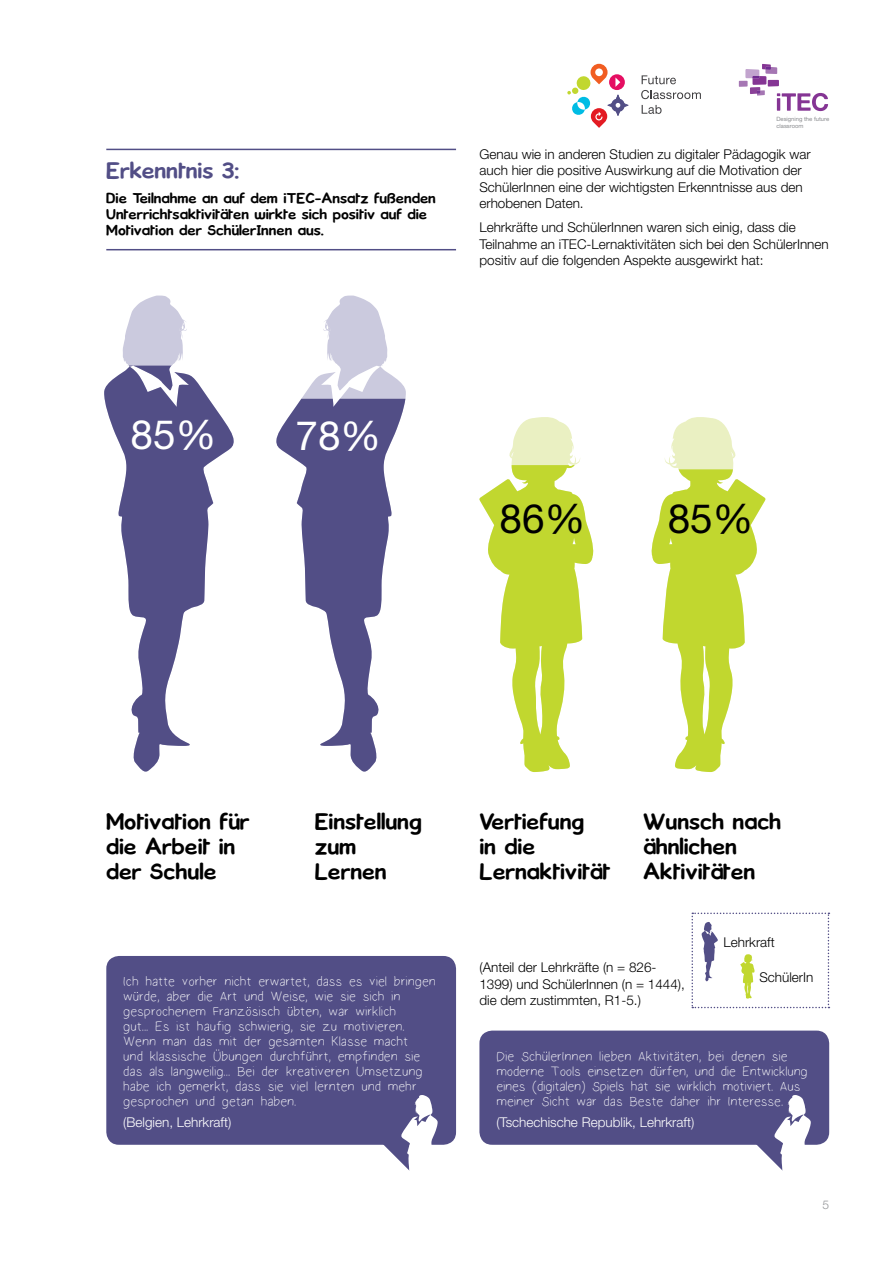
<style>
.page{position:relative;width:893px;height:1263px;background:#fff}
.page>*{position:absolute;margin:0;border:0;box-sizing:border-box;transform-origin:0 0}
.t1{font:40.5px "Helvetica Neue";color:#fff}
.t2{font:40.5px "Helvetica Neue";color:#000}
.t3{font:21px/25.2px "Kronika";color:#000}
.t4{font:21px "Kronika";color:#524e86}
.t5{font:15px/15px "Handwriting";color:#fff}
.t6{font:300 13.5px/16.2px "Helvetica Neue";color:#000}
.t7{font:13.5px/16.2px "Kronika";color:#000}
.t8{font:300 13.5px "Helvetica Neue";color:#fff}
.t9{font:300 12px "Helvetica Neue";color:#939598}
.t10{font:5.85px/7.1px "Alte Haas Grotesk";color:#888a8d}
</style>
<div class="page">
<svg style="left:642px;top:75px;width:34px;height:9px"></svg>
<svg style="left:641px;top:90px;width:60px;height:9px"></svg>
<svg style="left:642px;top:105px;width:20px;height:9px"></svg>
<svg style="left:567px;top:64px;width:61px;height:64px"></svg>
<svg style="left:738px;top:64px;width:91px;height:48px"></svg>
<svg style="left:122px;top:296px;width:65px;height:70px;fill:#cbcade"></svg>
<svg style="left:301px;top:296px;width:105px;height:105px"></svg>
<hr style="left:106px;top:149px;width:350px;height:1px;background:#524e86">
<hr style="left:106px;top:249px;width:350px;height:1px;background:#524e86">
<svg style="left:691px;top:912px;width:138px;height:96px"></svg>
<svg style="left:104px;top:366px;width:130px;height:406px"></svg>
<svg style="left:276px;top:399px;width:129px;height:373px"></svg>
<svg style="left:479px;top:417px;width:115px;height:355px"></svg>
<svg style="left:651px;top:417px;width:115px;height:355px"></svg>
<div style="left:106px;top:956px;width:350px;height:189px;background:#524e86;border-radius:13px"></div>
<svg style="left:367px;top:1095px;width:71px;height:76px"></svg>
<div style="left:479px;top:1030px;width:350px;height:115px;background:#524e86;border-radius:13px"></div>
<svg style="left:740px;top:1095px;width:71px;height:76px"></svg>
<h2 class="t4" style="left:106px;top:155px;width:135px">Erkenntnis 3:</h2>
<p class="t7" style="left:106px;top:189px;width:331px">Die Teilnahme an auf dem iTEC-Ansatz fußenden<br>Unterrichtsaktivitäten wirkte sich positiv auf die<br>Motivation der SchülerInnen aus.</p>
<p class="t10" style="left:776px;top:115px;width:54px">Designing the future classroom</p>
<p class="t6" style="left:479px;top:146px;width:333px">Genau wie in anderen Studien zu digitaler Pädagogik war auch hier die positive Auswirkung auf die Motivation der SchülerInnen eine der wichtigsten Erkenntnisse aus den erhobenen Daten.</p>
<p class="t6" style="left:479px;top:219px;width:351px">Lehrkräfte und SchülerInnen waren sich einig, dass die<br>Teilnahme an iTEC-Lernaktivitäten sich bei den SchülerInnen positiv auf die folgenden Aspekte ausgewirkt hat:</p>
<h1 class="t1" style="left:131px;top:410px;width:87px">85%</h1>
<h1 class="t1" style="left:296px;top:411px;width:87px">78%</h1>
<h1 class="t2" style="left:500px;top:494px;width:87px">86%</h1>
<h1 class="t2" style="left:668px;top:494px;width:87px">85%</h1>
<h2 class="t3" style="left:106px;top:808px;width:145px">Motivation für die Arbeit in der Schule</h2>
<h2 class="t3" style="left:315px;top:808px;width:108px">Einstellung zum<br>Lernen</h2>
<h2 class="t3" style="left:479px;top:808px;width:132px">Vertiefung<br>in die<br>Lernaktivität</h2>
<h2 class="t3" style="left:643px;top:808px;width:140px">Wunsch nach ähnlichen<br>Aktivitäten</h2>
<p class="t5" style="left:123px;top:975px;width:314px">Ich hatte vorher nicht erwartet, dass es viel bringen wurde, aber die Art und Weise, wie sie sich in gesprochenem Franzosisch ubten, war wirklich<br>gut... Es ist haufig schwierig, sie zu motivieren.<br>Wenn man das mit der gesamten Klasse macht<br>und klassische Ubungen durchfuhrt, empfinden sie das als langweilig... Bei der kreativeren Umsetzung habe ich gemerkt, dass sie viel lernten und mehr gesprochen und getan haben.</p>
<p class="t8" style="left:123px;top:1114px;width:110px">(Belgien, Lehrkraft)</p>
<p class="t6" style="left:479px;top:959px;width:207px">(Anteil der Lehrkräfte (n = 826-<br>1399) und SchülerInnen (n = 1444), die dem zustimmten, R1-5.)</p>
<p class="t6" style="left:723px;top:934px;width:53px">Lehrkraft</p>
<p class="t6" style="left:759px;top:968px;width:56px">SchülerIn</p>
<p class="t5" style="left:496px;top:1050px;width:313px">Die SchulerInnen lieben Aktivitaten, bei denen sie moderne Tools einsetzen durfen, und die Entwicklung eines (digitalen) Spiels hat sie wirklich motiviert. Aus meiner Sicht war das Beste daher ihr Interesse.</p>
<p class="t8" style="left:496px;top:1113px;width:199px">(Tschechische Republik, Lehrkraft)</p>
<p class="t9" style="left:822px;top:1197px;width:8px">5</p>
</div>
